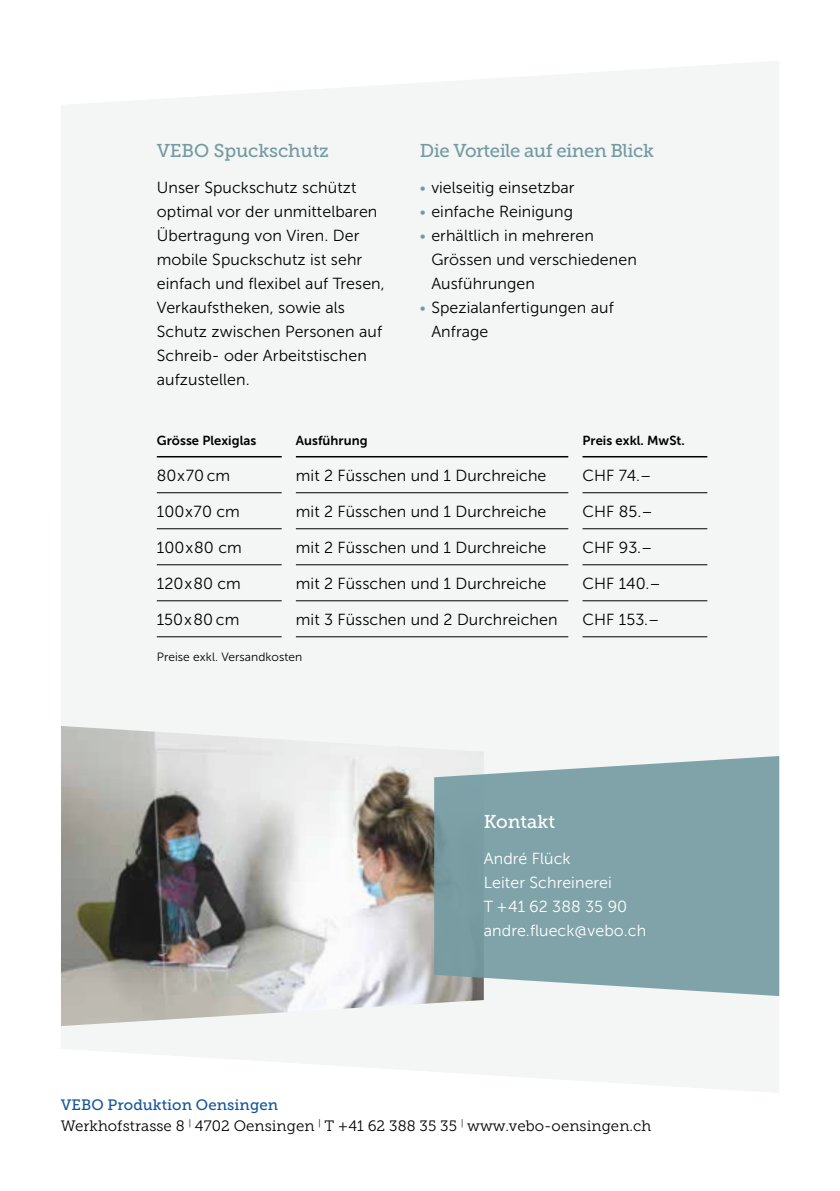
<style>
.page{position:relative;width:840px;height:1191px;background:#fff}
.page>*{position:absolute;margin:0;border:0;box-sizing:border-box;transform-origin:0 0}
.t1{font:18.4px "Museo Slab 500";letter-spacing:-.025em;color:#739aa2}
.t2{font:18.4px "Museo Slab 500";letter-spacing:-.005em;color:#739aa2}
.t3{font:18.4px "Museo Slab 500";color:#fff}
.t4{font:16px/24px "Museo Sans 300";letter-spacing:.005em;color:#000}
.t5{font:16px/24px "Museo Sans 300";letter-spacing:.005em;color:#fff}
.t6{font:15px "Museo Slab 300";letter-spacing:.005em;color:#000}
.t7{font:15px "Museo Slab 500";letter-spacing:.005em;color:#14549a}
.t8{font:13px "Museo Sans 700";letter-spacing:.005em;color:#000}
.t9{font:12px "Museo Sans 300";letter-spacing:.005em;color:#000}
.s1{font-size:15px;color:#739aa2}
</style>
<div class="page">
<div style="left:61px;top:61px;width:717px;height:1032px;background:#f3f6f4"></div>
<img style="left:61px;top:726px;width:422px;height:300px">
<svg style="left:434px;top:756px;width:344px;height:240px;background:#88a8ae"></svg>
<hr style="left:157px;top:492px;width:124px;height:1px;background:#000">
<hr style="left:296px;top:492px;width:272px;height:1px;background:#000">
<hr style="left:582px;top:492px;width:125px;height:1px;background:#000">
<hr style="left:157px;top:528px;width:124px;height:1px;background:#000">
<hr style="left:296px;top:528px;width:272px;height:1px;background:#000">
<hr style="left:582px;top:528px;width:125px;height:1px;background:#000">
<hr style="left:157px;top:564px;width:124px;height:1px;background:#000">
<hr style="left:296px;top:564px;width:272px;height:1px;background:#000">
<hr style="left:582px;top:564px;width:125px;height:1px;background:#000">
<hr style="left:157px;top:600px;width:124px;height:1px;background:#000">
<hr style="left:296px;top:600px;width:272px;height:1px;background:#000">
<hr style="left:582px;top:600px;width:125px;height:1px;background:#000">
<hr style="left:157px;top:636px;width:124px;height:1px;background:#000">
<hr style="left:296px;top:636px;width:272px;height:1px;background:#000">
<hr style="left:582px;top:636px;width:125px;height:1px;background:#000">
<hr style="left:157px;top:456px;width:124px;height:1px;background:#000">
<hr style="left:296px;top:456px;width:272px;height:1px;background:#000">
<hr style="left:582px;top:456px;width:125px;height:1px;background:#000">
<p class="t2" style="left:157px;top:140px;width:173px">VEBO Spuckschutz</p>
<p class="t4" style="left:157px;top:175px;width:229px">Unser Spuckschutz schützt optimal vor der unmittelbaren<br>Übertragung von Viren. Der mobile Spuckschutz ist sehr einfach und flexibel auf Tresen,<br>Verkaufstheken, sowie als<br>Schutz zwischen Personen auf<br>Schreib- oder Arbeitstischen aufzustellen.</p>
<p class="t1" style="left:420px;top:140px;width:235px">Die Vorteile auf einen Blick</p>
<p class="t4" style="left:420px;top:175px;width:156px"><span class="s1">•</span> vielseitig einsetzbar</p>
<p class="t4" style="left:420px;top:199px;width:154px"><span class="s1">•</span> einfache Reinigung</p>
<p class="t4" style="left:431px;top:223px;width:207px;text-indent:-11px"><span class="s1">•</span> erhältlich in mehreren<br>Grössen und verschiedenen<br>Ausführungen</p>
<p class="t4" style="left:431px;top:295px;width:184px;text-indent:-11px"><span class="s1">•</span> Spezialanfertigungen auf<br>Anfrage</p>
<p class="t8" style="left:157px;top:433px;width:101px">Grösse Plexiglas</p>
<p class="t8" style="left:296px;top:433px;width:73px">Ausführung</p>
<p class="t8" style="left:582px;top:433px;width:104px">Preis exkl. MwSt.</p>
<p class="t4" style="left:157px;top:463px;width:75px">80x70 cm</p>
<p class="t4" style="left:296px;top:463px;width:252px">mit 2 Füsschen und 1 Durchreiche</p>
<p class="t4" style="left:582px;top:463px;width:70px">CHF 74.–</p>
<p class="t4" style="left:157px;top:499px;width:85px">100x70 cm</p>
<p class="t4" style="left:296px;top:499px;width:252px">mit 2 Füsschen und 1 Durchreiche</p>
<p class="t4" style="left:582px;top:499px;width:72px">CHF 85.–</p>
<p class="t4" style="left:157px;top:535px;width:86px">100x80 cm</p>
<p class="t4" style="left:296px;top:535px;width:252px">mit 2 Füsschen und 1 Durchreiche</p>
<p class="t4" style="left:582px;top:535px;width:72px">CHF 93.–</p>
<p class="t4" style="left:157px;top:571px;width:86px">120x80 cm</p>
<p class="t4" style="left:296px;top:571px;width:252px">mit 2 Füsschen und 1 Durchreiche</p>
<p class="t4" style="left:582px;top:571px;width:80px">CHF 140.–</p>
<p class="t4" style="left:157px;top:607px;width:84px">150x80 cm</p>
<p class="t4" style="left:296px;top:607px;width:263px">mit 3 Füsschen und 2 Durchreichen</p>
<p class="t4" style="left:582px;top:607px;width:78px">CHF 153.–</p>
<p class="t9" style="left:157px;top:650px;width:147px">Preise exkl. Versandkosten</p>
<p class="t3" style="left:483px;top:811px;width:73px">Kontakt</p>
<p class="t5" style="left:483px;top:846px;width:164px">André Flück<br>Leiter Schreinerei<br>T +41 62 388 35 90 andre.flueck@vebo.ch</p>
<p class="t7" style="left:61px;top:1096px;width:219px">VEBO Produktion Oensingen</p>
<p class="t6" style="left:61px;top:1117px;width:592px">Werkhofstrasse 8 <sup>|</sup> 4702 Oensingen <sup>|</sup> T +41 62 388 35 35 <sup>|</sup> www.vebo-oensingen.ch</p>
</div>
